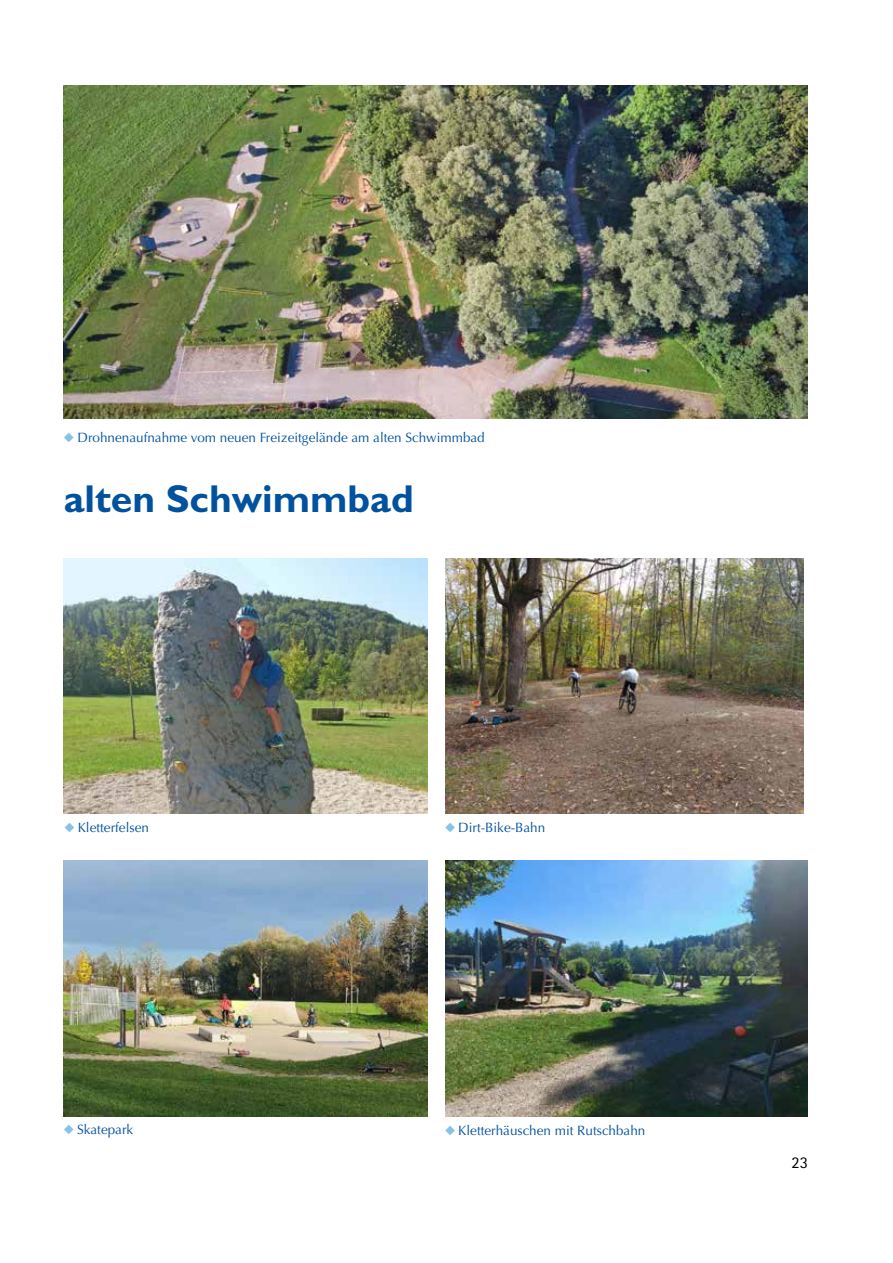
<style>
.page{position:relative;width:893px;height:1263px;background:#fff}
.page>*{position:absolute;margin:0;border:0;box-sizing:border-box;transform-origin:0 0}
.t1{font:700 39px "Gill Sans Std";color:#00519e}
.t2{font:16.5px "Rotis Sans Serif Pro";color:#000}
.t3{font:13.5px "Optima LT Std";color:#00519e}
</style>
<div class="page">
<img style="left:64px;top:85px;width:744px;height:333px">
<img style="left:64px;top:558px;width:363px;height:256px">
<img style="left:445px;top:558px;width:358px;height:256px">
<img style="left:445px;top:860px;width:363px;height:256px">
<img style="left:64px;top:860px;width:363px;height:256px">
<p class="t3" style="left:78px;top:429px;width:409px">Drohnenaufnahme vom neuen Freizeitgelände am alten Schwimmbad</p>
<h1 class="t1" style="left:64px;top:475px;width:351px">alten Schwimmbad</h1>
<p class="t3" style="left:78px;top:820px;width:73px">Kletterfelsen</p>
<p class="t3" style="left:458px;top:819px;width:89px">Dirt-Bike-Bahn</p>
<p class="t3" style="left:77px;top:1121px;width:58px">Skatepark</p>
<p class="t3" style="left:458px;top:1123px;width:189px">Kletterhäuschen mit Rutschbahn</p>
<p class="t2" style="left:791px;top:1153px;width:18px">23</p>
</div>
